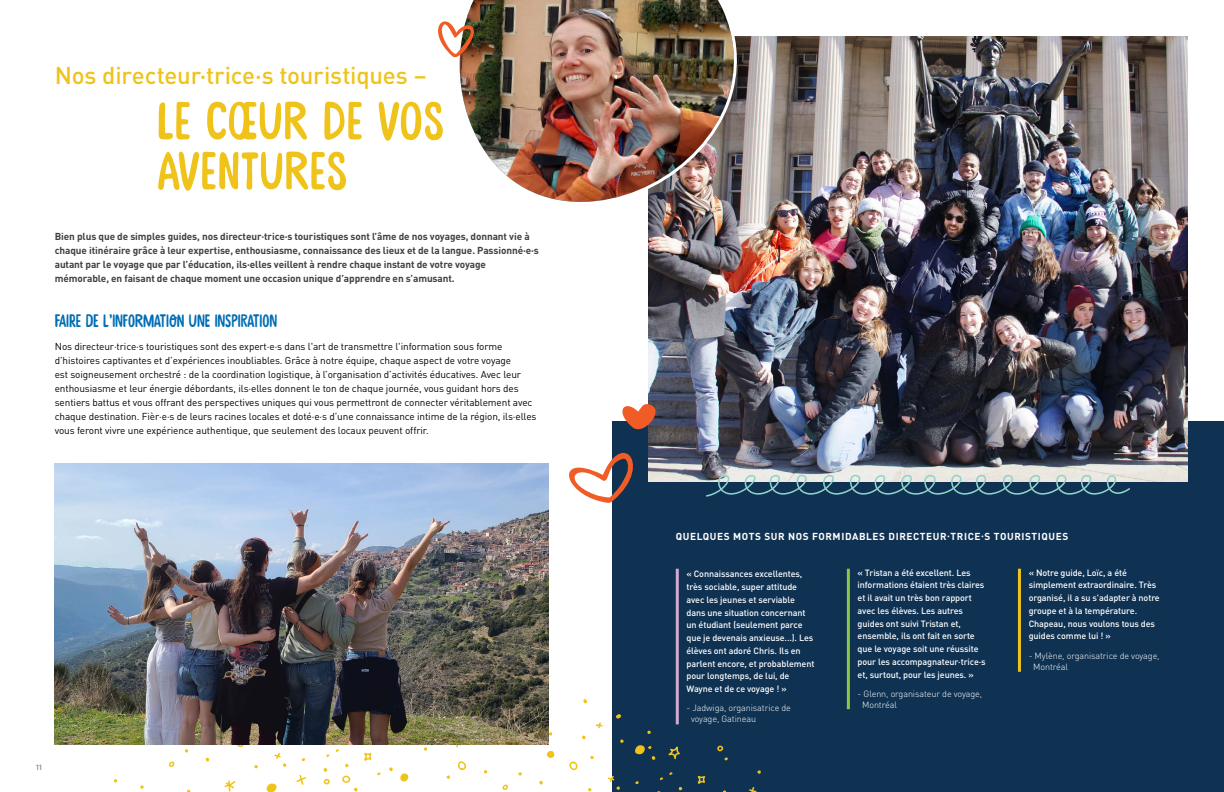
<style>
.page{position:relative;width:1224px;height:792px;background:#fff}
.page>*{position:absolute;margin:0;border:0;box-sizing:border-box;transform-origin:0 0}
.t1{font:53px/50px "Stick A Round";letter-spacing:.02em;color:#f0c31a}
.t2{font:500 24px "DIN Pro";letter-spacing:-.01em;color:#f0c31a}
.t3{font:18px "Stick A Round";color:#016eb4}
.t4{font:10px/14px "DIN Pro";letter-spacing:-.01em;color:#000}
.t5{font:700 10px/14px "DIN Pro";letter-spacing:-.01em;color:#414042}
.t6{font:700 10px "DIN Pro";letter-spacing:.06em;color:#fff}
.t7{font:500 9px/12.7px "DIN Pro";letter-spacing:-.01em;color:#fff}
.t8{font:300 9px/11.2px "DIN Pro";letter-spacing:-.01em;color:#fff}
.t9{font:9px "National";color:#808285}
</style>
<div class="page">
<div style="left:612px;top:421px;width:612px;height:371px;background:#0f3253"></div>
<img style="left:648px;top:36px;width:540px;height:446px">
<svg style="left:266px;top:783px;width:11px;height:9px"></svg>
<svg style="left:458px;top:761px;width:8px;height:10px"></svg>
<svg style="left:296px;top:775px;width:10px;height:10px"></svg>
<svg style="left:224px;top:780px;width:12px;height:12px"></svg>
<svg style="left:400px;top:773px;width:9px;height:9px"></svg>
<svg style="left:364px;top:753px;width:8px;height:8px"></svg>
<svg style="left:168px;top:761px;width:7px;height:6px"></svg>
<svg style="left:234px;top:744px;width:11px;height:3px"></svg>
<svg style="left:301px;top:758px;width:4px;height:4px"></svg>
<svg style="left:423px;top:747px;width:5px;height:4px"></svg>
<svg style="left:446px;top:775px;width:4px;height:4px"></svg>
<svg style="left:205px;top:757px;width:5px;height:5px"></svg>
<svg style="left:274px;top:753px;width:13px;height:14px"></svg>
<svg style="left:389px;top:767px;width:4px;height:5px"></svg>
<svg style="left:323px;top:749px;width:35px;height:43px"></svg>
<svg style="left:484px;top:770px;width:4px;height:4px"></svg>
<svg style="left:254px;top:765px;width:4px;height:4px"></svg>
<svg style="left:184px;top:749px;width:5px;height:4px"></svg>
<svg style="left:140px;top:785px;width:4px;height:4px"></svg>
<svg style="left:113px;top:779px;width:5px;height:4px"></svg>
<svg style="left:749px;top:787px;width:8px;height:5px"></svg>
<svg style="left:697px;top:776px;width:8px;height:8px"></svg>
<svg style="left:502px;top:784px;width:6px;height:6px"></svg>
<svg style="left:596px;top:722px;width:7px;height:7px"></svg>
<svg style="left:569px;top:761px;width:9px;height:9px"></svg>
<svg style="left:668px;top:746px;width:12px;height:14px"></svg>
<svg style="left:547px;top:750px;width:8px;height:8px"></svg>
<svg style="left:582px;top:735px;width:4px;height:5px"></svg>
<svg style="left:635px;top:781px;width:4px;height:4px"></svg>
<svg style="left:757px;top:770px;width:4px;height:4px"></svg>
<svg style="left:678px;top:787px;width:5px;height:4px"></svg>
<svg style="left:539px;top:780px;width:4px;height:5px"></svg>
<svg style="left:454px;top:744px;width:17px;height:4px"></svg>
<svg style="left:548px;top:731px;width:5px;height:6px"></svg>
<svg style="left:583px;top:699px;width:5px;height:5px"></svg>
<svg style="left:620px;top:739px;width:4px;height:4px"></svg>
<svg style="left:608px;top:776px;width:12px;height:14px"></svg>
<svg style="left:647px;top:730px;width:4px;height:4px"></svg>
<svg style="left:635px;top:745px;width:21px;height:15px"></svg>
<svg style="left:717px;top:745px;width:11px;height:16px"></svg>
<svg style="left:590px;top:755px;width:4px;height:5px"></svg>
<svg style="left:616px;top:714px;width:5px;height:5px"></svg>
<svg style="left:588px;top:788px;width:4px;height:4px"></svg>
<svg style="left:518px;top:772px;width:4px;height:4px"></svg>
<hr style="left:847px;top:569px;width:3px;height:140px;background:#8dc640">
<hr style="left:676px;top:569px;width:3px;height:155px;background:#d2aacf">
<hr style="left:1018px;top:569px;width:3px;height:103px;background:#f0c31a">
<img style="left:459px;top:0;width:281px;height:217px">
<img style="left:55px;top:463px;width:493px;height:281px">
<svg style="left:438px;top:7px;width:40px;height:55px"></svg>
<svg style="left:706px;top:475px;width:424px;height:22px"></svg>
<svg style="left:622px;top:398px;width:46px;height:39px"></svg>
<svg style="left:569px;top:453px;width:64px;height:50px"></svg>
<h2 class="t2" style="left:55px;top:57px;width:374px">Nos directeur·trice·s touristiques –</h2>
<h1 class="t1" style="left:157px;top:99px;width:288px">LE CŒUR DE VOS<br>AVENTURES</h1>
<p class="t5" style="left:55px;top:228px;width:486px">Bien plus que de simples guides, nos directeur·trice·s touristiques sont l’âme de nos voyages, donnant vie à chaque itinéraire grâce à leur expertise, enthousiasme, connaissance des lieux et de la langue. Passionné·e·s autant par le voyage que par l’éducation, ils·elles veillent à rendre chaque instant de votre voyage mémorable, en faisant de chaque moment une occasion unique d’apprendre en s’amusant.</p>
<h3 class="t3" style="left:55px;top:311px;width:224px">FAIRE DE L’INFORMATION UNE INSPIRATION</h3>
<p class="t4" style="left:55px;top:339px;width:483px">Nos directeur·trice·s touristiques sont des expert·e·s dans l'art de transmettre l'information sous forme d’histoires captivantes et d’expériences inoubliables. Grâce à notre équipe, chaque aspect de votre voyage<br>est soigneusement orchestré : de la coordination logistique, à l’organisation d’activités éducatives. Avec leur enthousiasme et leur énergie débordants, ils·elles donnent le ton de chaque journée, vous guidant hors des sentiers battus et vous offrant des perspectives uniques qui vous permettront de connecter véritablement avec chaque destination. Fièr·e·s de leurs racines locales et doté·e·s d’une connaissance intime de la région, ils·elles vous feront vivre une expérience authentique, que seulement des locaux peuvent offrir.</p>
<p class="t9" style="left:36px;top:761px;width:8px">11</p>
<p class="t6" style="left:676px;top:528px;width:394px">QUELQUES MOTS SUR NOS FORMIDABLES DIRECTEUR·TRICE·S TOURISTIQUES</p>
<p class="t7" style="left:858px;top:565px;width:130px">« Tristan a été excellent. Les informations étaient très claires et il avait un très bon rapport avec les élèves. Les autres guides ont suivi Tristan et, ensemble, ils ont fait en sorte que le voyage soit une réussite pour les accompagnateur·trice·s et, surtout, pour les jeunes. »</p>
<p class="t8" style="left:862px;top:687px;width:122px;text-indent:-4px">- Glenn, organisateur de voyage,<br>Montréal</p>
<p class="t7" style="left:1029px;top:565px;width:133px">« Notre guide, Loïc, a été simplement extraordinaire. Très organisé, il a su s'adapter à notre groupe et à la température.<br>Chapeau, nous voulons tous des guides comme lui ! »</p>
<p class="t8" style="left:1033px;top:649px;width:128px;text-indent:-4px">- Mylène, organisatrice de voyage,<br>Montréal</p>
<p class="t7" style="left:687px;top:567px;width:129px">« Connaissances excellentes, très sociable, super attitude avec les jeunes et serviable dans une situation concernant un étudiant (seulement parce que je devenais anxieuse...). Les élèves ont adoré Chris. Ils en parlent encore, et probablement pour longtemps, de lui, de<br>Wayne et de ce voyage ! »</p>
<p class="t8" style="left:691px;top:702px;width:101px;text-indent:-4px">- Jadwiga, organisatrice de voyage, Gatineau</p>
</div>
